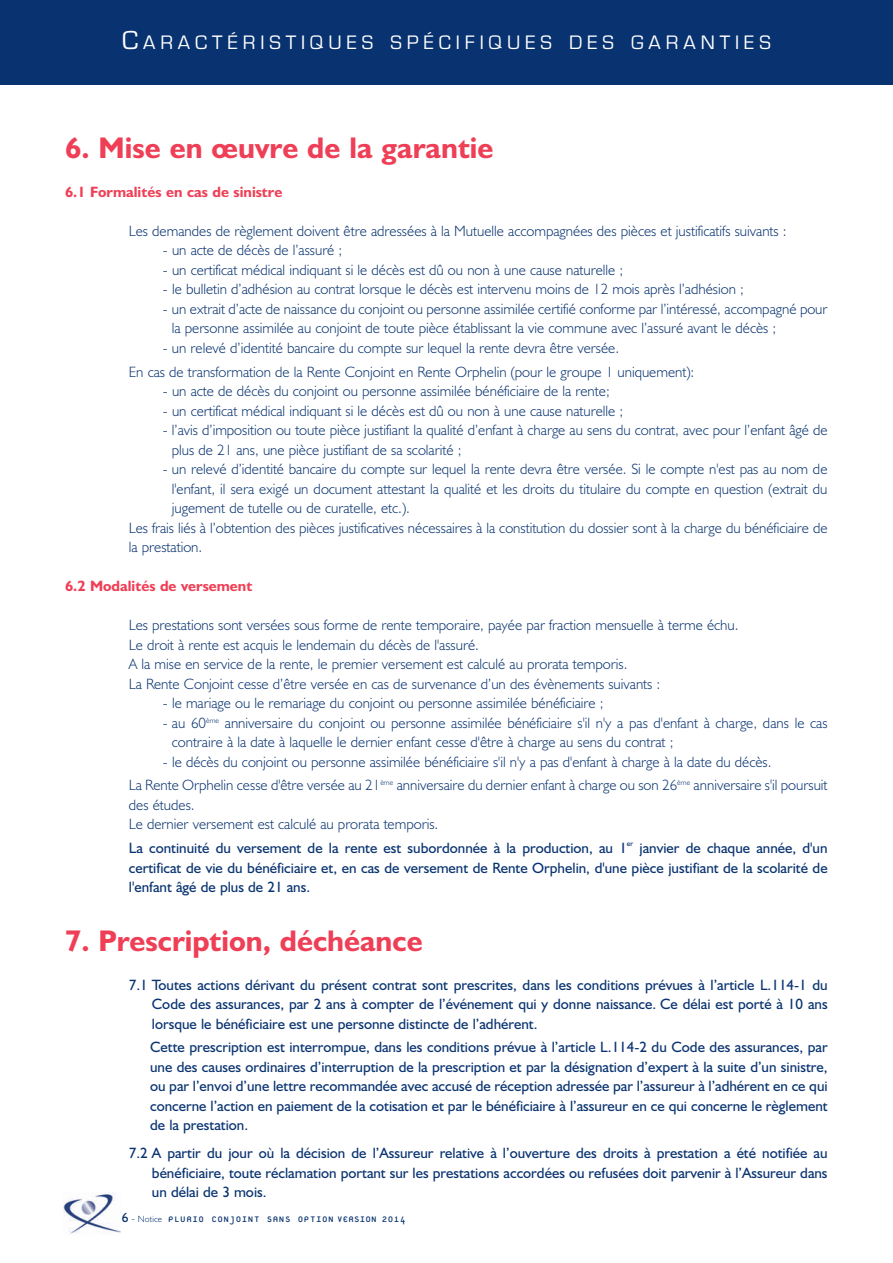
<style>
.page{position:relative;width:893px;height:1263px;background:#fff}
.page>*{position:absolute;margin:0;border:0;box-sizing:border-box;transform-origin:0 0}
.t1{font:700 30px "Humanist 521 BT";color:#ef3f56}
.t2{font:20.25px "Eurostile";letter-spacing:.245em;color:#fff}
.t3{font:300 15px/19.5px "Humanist 521 BT";color:#093370}
.t4{font:15px/19.5px "Humanist 521 BT";color:#093370;text-align:justify}
.t5{font:700 15px "Humanist 521 BT";color:#ef3f56}
.t6{font:12px "Platelet";letter-spacing:.045em;color:#093370}
.t7{font:7.5px "Humanist 521 BT";color:#093370}
.s1{font-size:27px}
.s2{font-family:"Humanist 521 BT";font-size:13.5px}
.s3{font-family:"Humanist 521 BT";font-weight:300;font-size:10.5px}
.s4{font-family:"Humanist 521 BT";font-weight:300;font-size:9px}
</style>
<div class="page">
<div style="left:0;top:0;width:892px;height:85px;background:#093370"></div>
<img style="left:64px;top:1193px;width:57px;height:41px">
<h2 class="t2" style="left:122px;top:30px;width:650px"><span class="s1">C</span>ARACTÉRISTIQUES SPÉCIFIQUES DES GARANTIES</h2>
<h1 class="t1" style="left:65px;top:137px;width:430px">6. Mise en œuvre de la garantie</h1>
<p class="t5" style="left:65px;top:187px;width:219px">6.1 Formalités en cas de sinistre</p>
<p class="t3" style="left:129px;top:223px;width:659px">Les demandes de règlement doivent être adressées à la Mutuelle accompagnées des pièces et justificatifs suivants :</p>
<p class="t3" style="left:163px;top:242px;width:181px">- un acte de décès de l’assuré ;</p>
<p class="t3" style="left:163px;top:262px;width:462px">- un certificat médical indiquant si le décès est dû ou non à une cause naturelle ;</p>
<p class="t3" style="left:163px;top:281px;width:582px">- le bulletin d’adhésion au contrat lorsque le décès est intervenu moins de 12 mois après l’adhésion ;</p>
<p class="t3" style="left:172px;top:301px;width:657px;text-indent:-9px">- un extrait d’acte de naissance du conjoint ou personne assimilée certifié conforme par l’intéressé, accompagné pour la personne assimilée au conjoint de toute pièce établissant la vie commune avec l’assuré avant le décès ;</p>
<p class="t3" style="left:129px;top:338px;width:567px;line-height:23.7px;text-indent:34px">- un relevé d’identité bancaire du compte sur lequel la rente devra être versée.<br>En cas de transformation de la Rente Conjoint en Rente Orphelin (pour le groupe 1 uniquement):</p>
<p class="t3" style="left:163px;top:383px;width:448px">- un acte de décès du conjoint ou personne assimilée bénéficiaire de la rente;</p>
<p class="t3" style="left:163px;top:403px;width:462px">- un certificat médical indiquant si le décès est dû ou non à une cause naturelle ;</p>
<p class="t3" style="left:172px;top:422px;width:657px;text-indent:-9px">- l’avis d’imposition ou toute pièce justifiant la qualité d’enfant à charge au sens du contrat, avec pour l’enfant âgé de plus de 21 ans, une pièce justifiant de sa scolarité ;</p>
<p class="t3" style="left:163px;top:461px;width:666px">- un relevé d’identité bancaire du compte sur lequel la rente devra être versée. Si le compte n'est pas au nom de</p>
<p class="t3" style="left:172px;top:481px;width:657px">l'enfant, il sera exigé un document attestant la qualité et les droits du titulaire du compte en question (extrait du</p>
<p class="t3" style="left:172px;top:500px;width:240px">jugement de tutelle ou de curatelle, etc.).</p>
<p class="t3" style="left:129px;top:520px;width:700px">Les frais liés à l’obtention des pièces justificatives nécessaires à la constitution du dossier sont à la charge du bénéficiaire de</p>
<p class="t3" style="left:129px;top:539px;width:75px">la prestation.</p>
<p class="t5" style="left:65px;top:581px;width:189px">6.2 Modalités de versement</p>
<p class="t3" style="left:129px;top:617px;width:611px">Les prestations sont versées sous forme de rente temporaire, payée par fraction mensuelle à terme échu.<br>Le droit à rente est acquis le lendemain du décès de l'assuré.<br>A la mise en service de la rente, le premier versement est calculé au prorata temporis.<br>La Rente Conjoint cesse d’être versée en cas de survenance d’un des évènements suivants :</p>
<p class="t3" style="left:163px;top:695px;width:442px">- le mariage ou le remariage du conjoint ou personne assimilée bénéficiaire ;</p>
<p class="t3" style="left:172px;top:715px;width:657px;text-indent:-9px">- au 60<sup>ème</sup> anniversaire du conjoint ou personne assimilée bénéficiaire s'il n'y a pas d'enfant à charge, dans le cas contraire à la date à laquelle le dernier enfant cesse d'être à charge au sens du contrat ;</p>
<p class="t3" style="left:129px;top:751px;width:700px;line-height:23.7px;text-indent:34px">- le décès du conjoint ou personne assimilée bénéficiaire s'il n'y a pas d'enfant à charge à la date du décès.<br>La Rente Orphelin cesse d'être versée au 21<sup>ème</sup> anniversaire du dernier enfant à charge ou son 26<sup>ème</sup> anniversaire s'il poursuit</p>
<p class="t3" style="left:129px;top:797px;width:311px">des études.<br>Le dernier versement est calculé au prorata temporis.</p>
<p class="t4" style="left:129px;top:840px;width:499px">La continuité du versement de la rente est subordonnée à la production, au 1</p>
<p class="t7" style="left:627px;top:841px;width:8px">er</p>
<p class="t4" style="left:129px;top:840px;width:700px;text-indent:511px">janvier de chaque année, d'un certificat de vie du bénéficiaire et, en cas de versement de Rente Orphelin, d'une pièce justifiant de la scolarité de l'enfant âgé de plus de 21 ans.</p>
<h1 class="t1" style="left:65px;top:930px;width:359px">7. Prescription, déchéance</h1>
<p class="t4" style="left:152px;top:977px;width:677px;text-indent:-23px">7.1 Toutes actions dérivant du présent contrat sont prescrites, dans les conditions prévues à l’article L.114-1 du Code des assurances, par 2 ans à compter de l’événement qui y donne naissance. Ce délai est porté à 10 ans lorsque le bénéficiaire est une personne distincte de l’adhérent.</p>
<p class="t4" style="left:150px;top:1039px;width:679px">Cette prescription est interrompue, dans les conditions prévue à l’article L.114-2 du Code des assurances, par une des causes ordinaires d’interruption de la prescription et par la désignation d’expert à la suite d’un sinistre, ou par l’envoi d’une lettre recommandée avec accusé de réception adressée par l’assureur à l’adhérent en ce qui concerne l’action en paiement de la cotisation et par le bénéficiaire à l’assureur en ce qui concerne le règlement de la prestation.</p>
<p class="t4" style="left:152px;top:1145px;width:677px;text-indent:-23px">7.2 A partir du jour où la décision de l’Assureur relative à l’ouverture des droits à prestation a été notifiée au bénéficiaire, toute réclamation portant sur les prestations accordées ou refusées doit parvenir à l’Assureur dans un délai de 3 mois.</p>
<p class="t6" style="left:122px;top:1213px;width:285px"><span class="s2">6</span> <span class="s3">-</span> <span class="s4">Notice</span> PLURIO CONJOINT SANS OPTION VERSION 2014</p>
</div>
